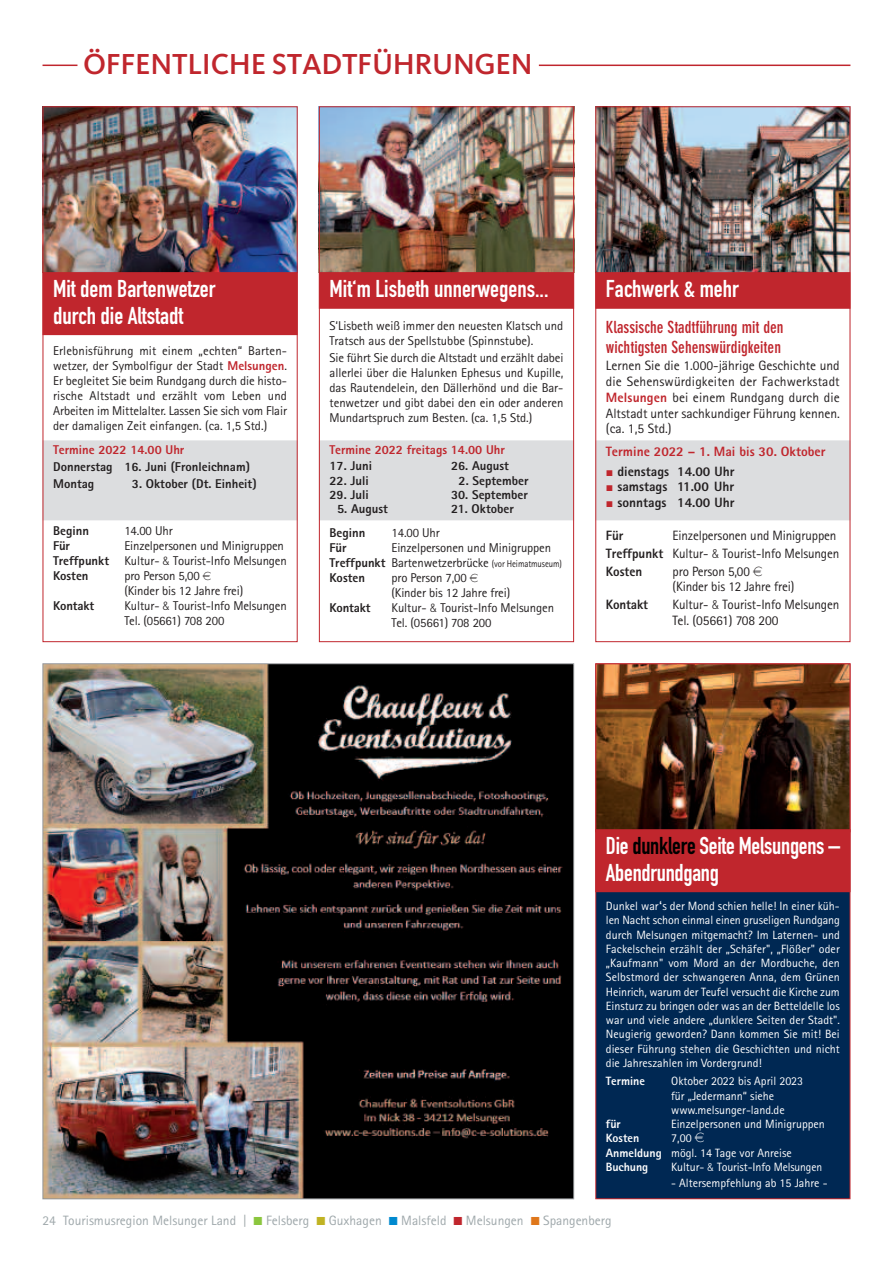
<style>
.page{position:relative;width:893px;height:1263px;background:#fff}
.page>*{position:absolute;margin:0;border:0;box-sizing:border-box;transform-origin:0 0}
.t1{font:500 30px "Kievit OT";letter-spacing:-.01em;color:#c0262d}
.t2{font:24px/27px "DIN Engschrift";color:#fff}
.t3{font:700 condensed 16.5px/20px "DIN Neuzeit Grotesk";color:#c0262d}
.t4{font:13.5px/15.8px "Rotis Sans Serif";letter-spacing:-.01em;color:#231f20}
.t5{font:13.5px "Rotis Sans Serif";color:#9fa8ab}
.t6{font:800 13.5px/15.8px "Rotis Sans Serif";color:#231f20;text-align:justify}
.t7{font:800 13.5px "Rotis Sans Serif";color:#c0262d}
.t8{font:12.75px/15px "Rotis Sans Serif";letter-spacing:-.01em;color:#231f20}
.t9{font:800 12.75px/17.1px "Rotis Sans Serif";color:#231f20}
.t10{font:800 12.75px "Rotis Sans Serif";color:#c0262d}
.t11{font:12px/14.2px "Rotis Sans Serif";color:#fff}
.t12{font:800 12px "Rotis Sans Serif";color:#fff}
.s1{font-weight:800;color:#c0262d}
.s2{font-weight:800}
.s3{font-family:"Corporate S";font-weight:300}
.s4{font-size:9.75px}
.s5{font-family:"Eurofont";font-size:12px}
.s6{font-family:"Eurofont";font-size:10.5px}
.s7{color:#000}
.s8{font-family:"Lucida Grande"}
.s9{font-family:"Eurofont"}
</style>
<div class="page">
<div style="left:596px;top:441px;width:253px;height:78px;background:#dcdddf"></div>
<div style="left:595px;top:440px;width:255px;height:80px;border:1px solid #dcdddf"></div>
<div style="left:43px;top:441px;width:254px;height:78px;background:#dcdddf"></div>
<div style="left:43px;top:440px;width:255px;height:80px;border:1px solid #dcdddf"></div>
<img style="left:45px;top:108px;width:251px;height:164px">
<div style="left:43px;top:106px;width:255px;height:536px;border:1px solid #c0262d"></div>
<img style="left:597px;top:108px;width:251px;height:164px">
<div style="left:43px;top:273px;width:254px;height:61px;background:#c0262d"></div>
<div style="left:43px;top:272px;width:255px;height:63px;border:1px solid #c0262d"></div>
<div style="left:596px;top:273px;width:253px;height:35px;background:#c0262d"></div>
<div style="left:595px;top:272px;width:255px;height:37px;border:1px solid #c0262d"></div>
<div style="left:595px;top:106px;width:255px;height:536px;border:1px solid #c0262d"></div>
<div style="left:320px;top:441px;width:253px;height:78px;background:#dcdddf"></div>
<div style="left:319px;top:440px;width:255px;height:80px;border:1px solid #dcdddf"></div>
<img style="left:321px;top:108px;width:251px;height:164px">
<div style="left:319px;top:106px;width:255px;height:536px;border:1px solid #c0262d"></div>
<div style="left:320px;top:273px;width:253px;height:35px;background:#c0262d"></div>
<div style="left:319px;top:272px;width:255px;height:37px;border:1px solid #c0262d"></div>
<hr style="left:43px;top:65px;width:34px;height:1px;background:#c0262d">
<hr style="left:539px;top:65px;width:311px;height:1px;background:#c0262d">
<img style="left:45px;top:665px;width:527px;height:532px">
<div style="left:596px;top:664px;width:253px;height:534px;background:#002853"></div>
<img style="left:597px;top:665px;width:251px;height:164px">
<div style="left:595px;top:663px;width:255px;height:169px;border:1px solid #c0262d"></div>
<div style="left:596px;top:830px;width:253px;height:61px;background:#c0262d"></div>
<div style="left:595px;top:829px;width:255px;height:63px;border:1px solid #c0262d"></div>
<h1 class="t1" style="left:83px;top:46px;width:451px">ÖFFENTLICHE STADTFÜHRUNGEN</h1>
<h2 class="t2" style="left:53px;top:278px;width:164px">Mit dem Bartenwetzer durch die Altstadt</h2>
<h2 class="t2" style="left:606px;top:278px;width:134px">Fachwerk &amp; mehr</h2>
<p class="t8" style="left:53px;top:345px;width:235px;text-align:justify">Erlebnisführung mit einem „echten“ Barten&shy;wetzer, der Symbolfigur der Stadt <span class="s1">Melsungen</span>.<br>Er begleitet Sie beim Rundgang durch die histo&shy;rische Altstadt und erzählt vom Leben und Arbeiten im Mittelalter. Lassen Sie sich vom Flair der damaligen Zeit einfangen. (ca. 1,5 Std.)</p>
<p class="t10" style="left:53px;top:445px;width:133px">Termine 2022 14.00 Uhr</p>
<p class="t9" style="left:53px;top:459px;width:198px">Donnerstag 16. Juni (Fronleichnam)<br>Montag</p>
<h2 class="t2" style="left:330px;top:278px;width:221px">Mit‘m Lisbeth unnerwegens...</h2>
<p class="t8" style="left:330px;top:319px;width:235px">S‘Lisbeth weiß immer den neuesten Klatsch und<br>Tratsch aus der Spellstubbe (Spinnstube).</p>
<p class="t8" style="left:330px;top:352px;width:235px;text-align:justify">Sie führt Sie durch die Altstadt und erzählt dabei allerlei über die Halunken Ephesus und Kupille, das Rautendelein, den Dällerhönd und die Bar&shy;tenwetzer und gibt dabei den ein oder anderen Mundartspruch zum Besten. (ca. 1,5 Std.)</p>
<p class="t10" style="left:330px;top:445px;width:177px">Termine 2022 freitags 14.00 Uhr</p>
<p class="t9" style="left:330px;top:459px;width:44px">17. Juni</p>
<p class="t9" style="left:451px;top:459px;width:59px">26. August</p>
<p class="t9" style="left:330px;top:473px;width:41px">22. Juli</p>
<p class="t9" style="left:459px;top:473px;width:71px">2. September</p>
<p class="t9" style="left:330px;top:487px;width:41px">29. Juli</p>
<p class="t9" style="left:451px;top:487px;width:78px">30. September</p>
<p class="t9" style="left:337px;top:502px;width:52px">5. August</p>
<p class="t9" style="left:451px;top:502px;width:64px">21. Oktober</p>
<p class="t9" style="left:330px;top:525px;width:37px">Beginn</p>
<p class="t8" style="left:392px;top:526px;width:50px">14.00 Uhr</p>
<p class="t9" style="left:330px;top:540px;width:18px">Für</p>
<p class="t3" style="left:606px;top:318px;width:179px">Klassische Stadtführung mit den wichtigsten Sehenswürdigkeiten</p>
<p class="t4" style="left:606px;top:359px;width:235px;text-align:justify">Lernen Sie die 1.000-jährige Geschichte und die Sehenswürdigkeiten der Fachwerkstadt <span class="s1">Melsungen</span> bei einem Rundgang durch die Altstadt unter sachkundiger Führung kennen. (ca. 1,5 Std.)</p>
<p class="t7" style="left:606px;top:446px;width:221px">Termine 2022 – 1. Mai bis 30. Oktober</p>
<p class="t6" style="left:617px;top:464px;width:119px">dienstags 14.00 Uhr samstags 11.00 Uhr sonntags 14.00 Uhr</p>
<p class="t6" style="left:606px;top:529px;width:19px">Für</p>
<p class="t9" style="left:132px;top:477px;width:126px">3. Oktober (Dt. Einheit)</p>
<p class="t9" style="left:53px;top:524px;width:37px">Beginn</p>
<p class="t8" style="left:124px;top:525px;width:50px">14.00 Uhr</p>
<p class="t9" style="left:53px;top:539px;width:18px">Für</p>
<p class="t4" style="left:606px;top:528px;width:235px;line-height:17.9px;text-indent:67px">Einzelpersonen und Minigruppen<br><span class="s2">Treffpunkt</span> Kultur- <span class="s3">&amp;</span> Tourist-Info Melsungen<br><span class="s2">Kosten</span></p>
<p class="t8" style="left:53px;top:540px;width:235px;text-indent:71px">Einzelpersonen und Minigruppen<br><span class="s2">Treffpunkt</span> Kultur- <span class="s3">&amp;</span> Tourist-Info Melsungen<br><span class="s2">Kosten</span></p>
<p class="t8" style="left:330px;top:541px;width:234px;text-indent:62px">Einzelpersonen und Minigruppen<br><span class="s2">Treffpunkt</span> Bartenwetzerbrücke <span class="s4">(vor Heimatmuseum)<br></span><span class="s2">Kosten</span></p>
<p class="t4" style="left:672px;top:564px;width:124px">pro Person 5,00 <span class="s5">A </span>(Kinder bis 12 Jahre frei)</p>
<p class="t8" style="left:124px;top:570px;width:120px">pro Person 5,00 <span class="s6">A </span>(Kinder bis 12 Jahre frei)</p>
<p class="t8" style="left:391px;top:571px;width:120px">pro Person 7,00 <span class="s6">A </span>(Kinder bis 12 Jahre frei)</p>
<p class="t6" style="left:606px;top:598px;width:44px">Kontakt</p>
<p class="t4" style="left:672px;top:598px;width:168px">Kultur- <span class="s3">&amp;</span> Tourist-Info Melsungen<br>Tel. (05661) 708 200</p>
<p class="t9" style="left:53px;top:599px;width:43px">Kontakt</p>
<p class="t8" style="left:124px;top:600px;width:164px">Kultur- <span class="s3">&amp;</span> Tourist-Info Melsungen<br>Tel. (05661) 708 200</p>
<p class="t9" style="left:330px;top:600px;width:43px">Kontakt</p>
<p class="t8" style="left:392px;top:601px;width:164px">Kultur- <span class="s3">&amp;</span> Tourist-Info Melsungen<br>Tel. (05661) 708 200</p>
<h2 class="t2" style="left:606px;top:835px;width:236px">Die <span class="s7">dunklere</span> Seite Melsungens –<br>Abendrundgang</h2>
<p class="t11" style="left:606px;top:900px;width:235px;text-align:justify">Dunkel war<span class="s8">‘</span>s der Mond schien helle! In einer küh&shy;len Nacht schon einmal einen gruseligen Rundgang durch Melsungen mitgemacht? Im Laternen- und Fackelschein erzählt der „Schäfer", „Flößer" oder „Kaufmann" vom Mord an der Mordbuche, den Selbstmord der schwangeren Anna, dem Grünen Heinrich, warum der Teufel versucht die Kirche zum Einsturz zu bringen oder was an der Betteldelle los war und viele andere „dunklere Seiten der Stadt".<br>Neugierig geworden? Dann kommen Sie mit! Bei dieser Führung stehen die Geschichten und nicht die Jahreszahlen im Vordergrund!</p>
<p class="t12" style="left:606px;top:1077px;width:41px">Termine</p>
<p class="t11" style="left:671px;top:1075px;width:133px">Oktober 2022 bis April 2023 für „Jedermann“ siehe www.melsunger-land.de</p>
<p class="t12" style="left:606px;top:1120px;width:16px">für</p>
<p class="t11" style="left:671px;top:1118px;width:155px">Einzelpersonen und Minigruppen</p>
<p class="t12" style="left:606px;top:1134px;width:35px">Kosten</p>
<p class="t11" style="left:606px;top:1132px;width:187px;text-indent:65px">7,00 <span class="s9">A<br></span><span class="s2">Anmeldung</span> mögl. 14 Tage vor Anreise<br><span class="s2">Buchung</span></p>
<p class="t11" style="left:671px;top:1161px;width:152px">Kultur- <span class="s3">&amp;</span> Tourist-Info Melsungen</p>
<p class="t11" style="left:671px;top:1177px;width:158px">- Altersempfehlung ab 15 Jahre -</p>
<p class="t5" style="left:43px;top:1216px;width:206px">24 Tourismusregion Melsunger Land |</p>
<p class="t5" style="left:266px;top:1216px;width:45px">Felsberg</p>
<p class="t5" style="left:329px;top:1216px;width:54px">Guxhagen</p>
<p class="t5" style="left:401px;top:1216px;width:47px">Malsfeld</p>
<p class="t5" style="left:466px;top:1216px;width:59px">Melsungen</p>
<p class="t5" style="left:543px;top:1216px;width:70px">Spangenberg</p>
</div>
